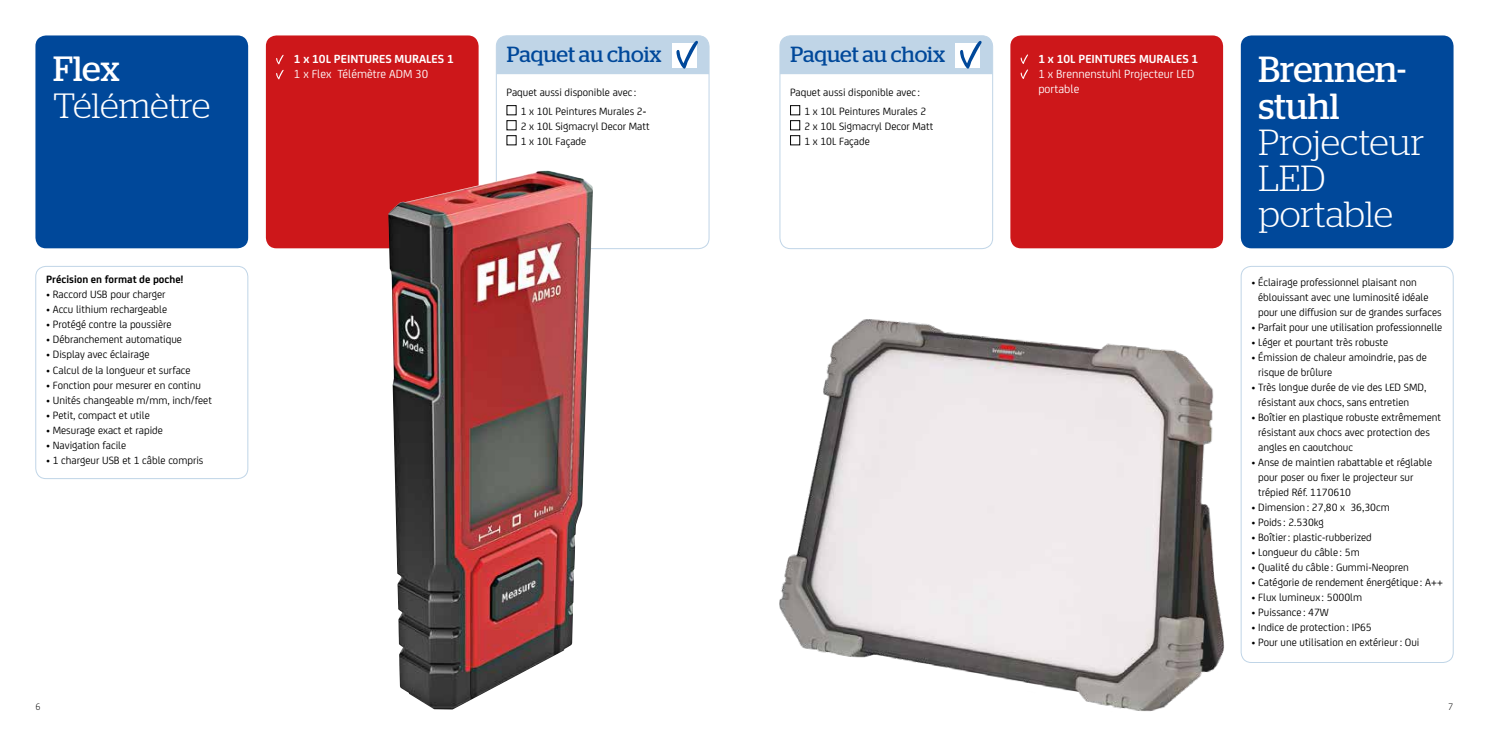
<style>
.page{position:relative;width:1489px;height:745px;background:#fff}
.page>*{position:absolute;margin:0;border:0;box-sizing:border-box;transform-origin:0 0}
.t1{font:300 36.25px/36.2px "Stag";color:#fff}
.t2{font:36.25px/36.2px "Stag";color:#fff}
.t3{font:300 35px "Stag";letter-spacing:-.005em;color:#fff}
.t4{font:35px "Stag";color:#fff}
.t5{font:21.88px "Stag";letter-spacing:-.005em;color:#00489a}
.t6{font:12.5px/15px "FS Joey";color:#fff}
.t7{font:700 12.5px "FS Joey";color:#fff}
.t8{font:11.25px/15px "FS Joey";color:#000}
.t9{font:700 11.25px "FS Joey";color:#000}
.t10{font:300 10px "FS Joey";color:#000}
.s1{font-weight:500}
</style>
<div class="page">
<div style="left:779px;top:35px;width:213px;height:214px;border:1px solid #c0d5e7;border-radius:11px"></div>
<svg style="left:780px;top:36px;width:212px;height:38px"></svg>
<div style="left:496px;top:35px;width:213px;height:214px;border:1px solid #c0d5e7;border-radius:11px"></div>
<svg style="left:496px;top:36px;width:213px;height:38px"></svg>
<div style="left:35px;top:35px;width:213px;height:213px;background:#00489a;border-radius:11px"></div>
<div style="left:1240px;top:35px;width:213px;height:213px;background:#00489a;border-radius:11px"></div>
<div style="left:1240px;top:266px;width:213px;height:396px;border:1px solid #c0d5e7;border-radius:10px"></div>
<div style="left:790px;top:105px;width:10px;height:10px;border:1px solid #000"></div>
<div style="left:790px;top:120px;width:10px;height:10px;border:1px solid #000"></div>
<div style="left:790px;top:135px;width:10px;height:10px;border:1px solid #000"></div>
<div style="left:1010px;top:35px;width:212px;height:213px;background:#cd171a;border-radius:11px"></div>
<svg style="left:1020px;top:54px;width:8px;height:25px"></svg>
<div style="left:35px;top:266px;width:213px;height:212px;border:1px solid #c0d5e7;border-radius:10px"></div>
<div style="left:506px;top:105px;width:10px;height:10px;border:1px solid #000"></div>
<div style="left:506px;top:120px;width:10px;height:10px;border:1px solid #000"></div>
<div style="left:506px;top:135px;width:10px;height:10px;border:1px solid #000"></div>
<div style="left:266px;top:35px;width:212px;height:213px;background:#cd171a;border-radius:11px"></div>
<svg style="left:276px;top:55px;width:7px;height:9px"></svg>
<svg style="left:276px;top:70px;width:7px;height:9px"></svg>
<img style="left:388px;top:170px;width:205px;height:539px">
<img style="left:779px;top:319px;width:445px;height:393px">
<h2 class="t4" style="left:53px;top:49px;width:68px">Flex</h2>
<h2 class="t3" style="left:53px;top:85px;width:159px">Télémètre</h2>
<p class="t7" style="left:294px;top:50px;width:161px">1 x 10L PEINTURES MURALES 1</p>
<p class="t6" style="left:294px;top:66px;width:136px">1 x Flex Télémètre ADM 30</p>
<h3 class="t5" style="left:507px;top:41px;width:156px">Paquet au choix</h3>
<h3 class="t5" style="left:790px;top:41px;width:156px">Paquet au choix</h3>
<p class="t8" style="left:521px;top:82px;width:127px;line-height:18.8px;text-indent:-14px">Paquet aussi disponible avec :<br>1 x 10L Peintures Murales 2<span class="s1">-</span></p>
<p class="t8" style="left:521px;top:118px;width:130px">2 x 10L Sigmacryl Decor Matt<br>1 x 10L Façade</p>
<p class="t8" style="left:804px;top:82px;width:123px;line-height:18.9px;text-indent:-14px">Paquet aussi disponible avec :<br>1 x 10L Peintures Murales 2</p>
<p class="t8" style="left:804px;top:118px;width:130px">2 x 10L Sigmacryl Decor Matt<br>1 x 10L Façade</p>
<p class="t7" style="left:1038px;top:49px;width:161px">1 x 10L PEINTURES MURALES 1</p>
<p class="t6" style="left:1038px;top:65px;width:157px">1 x Brennenstuhl Projecteur LED portable</p>
<h1 class="t2" style="left:1258px;top:51px;width:149px">Brennen&shy;stuhl</h1>
<h1 class="t1" style="left:1258px;top:123px;width:167px">Projecteur<br>LED portable</h1>
<p class="t9" style="left:46px;top:271px;width:139px">Précision en format de poche!</p>
<p class="t8" style="left:46px;top:286px;width:121px">• Raccord USB pour charger</p>
<p class="t8" style="left:46px;top:301px;width:122px">• Accu lithium rechargeable</p>
<p class="t8" style="left:46px;top:316px;width:127px">• Protégé contre la poussière</p>
<p class="t8" style="left:46px;top:331px;width:137px">• Débranchement automatique</p>
<p class="t8" style="left:46px;top:346px;width:105px">• Display avec éclairage</p>
<p class="t8" style="left:46px;top:361px;width:146px">• Calcul de la longueur et surface</p>
<p class="t8" style="left:46px;top:376px;width:156px">• Fonction pour mesurer en continu</p>
<p class="t8" style="left:46px;top:391px;width:167px">• Unités changeable m/mm, inch/feet</p>
<p class="t8" style="left:46px;top:406px;width:105px">• Petit, compact et utile</p>
<p class="t8" style="left:46px;top:421px;width:118px">• Mesurage exact et rapide</p>
<p class="t8" style="left:46px;top:436px;width:82px">• Navigation facile</p>
<p class="t8" style="left:46px;top:451px;width:159px">• 1 chargeur USB et 1 câble compris</p>
<p class="t8" style="left:1257px;top:274px;width:185px;text-indent:-7px">• Éclairage professionnel plaisant non éblouissant avec une luminosité idéale pour une diffusion sur de grandes surfaces</p>
<p class="t8" style="left:1251px;top:319px;width:192px">• Parfait pour une utilisation professionnelle</p>
<p class="t8" style="left:1251px;top:334px;width:138px">• Léger et pourtant très robuste</p>
<p class="t8" style="left:1257px;top:349px;width:170px;text-indent:-7px">• Émission de chaleur amoindrie, pas de risque de brûlure</p>
<p class="t8" style="left:1257px;top:379px;width:169px;text-indent:-7px">• Très longue durée de vie des LED SMD, résistant aux chocs, sans entretien</p>
<p class="t8" style="left:1257px;top:409px;width:184px;text-indent:-7px">• Boîtier en plastique robuste extrêmement résistant aux chocs avec protection des angles en caoutchouc</p>
<p class="t8" style="left:1257px;top:454px;width:175px;text-indent:-7px">• Anse de maintien rabattable et réglable pour poser ou fixer le projecteur sur trépied Réf. 1170610</p>
<p class="t8" style="left:1251px;top:499px;width:140px">• Dimension: 27,80 x 36,30cm</p>
<p class="t8" style="left:1251px;top:514px;width:74px">• Poids : 2.530kg</p>
<p class="t8" style="left:1251px;top:529px;width:122px">• Boîtier: plastic-rubberized</p>
<p class="t8" style="left:1251px;top:544px;width:110px">• Longueur du câble : 5m</p>
<p class="t8" style="left:1251px;top:559px;width:159px">• Qualité du câble : Gummi-Neopren</p>
<p class="t8" style="left:1251px;top:574px;width:193px">• Catégorie de rendement énergétique : A++</p>
<p class="t8" style="left:1251px;top:589px;width:112px">• Flux lumineux : 5000lm</p>
<p class="t8" style="left:1251px;top:604px;width:79px">• Puissance : 47W</p>
<p class="t8" style="left:1251px;top:619px;width:122px">• Indice de protection: IP65</p>
<p class="t8" style="left:1251px;top:634px;width:169px">• Pour une utilisation en extérieur: Oui</p>
<p class="t10" style="left:35px;top:698px;width:7px">6</p>
<p class="t10" style="left:1447px;top:698px;width:7px">7</p>
</div>
